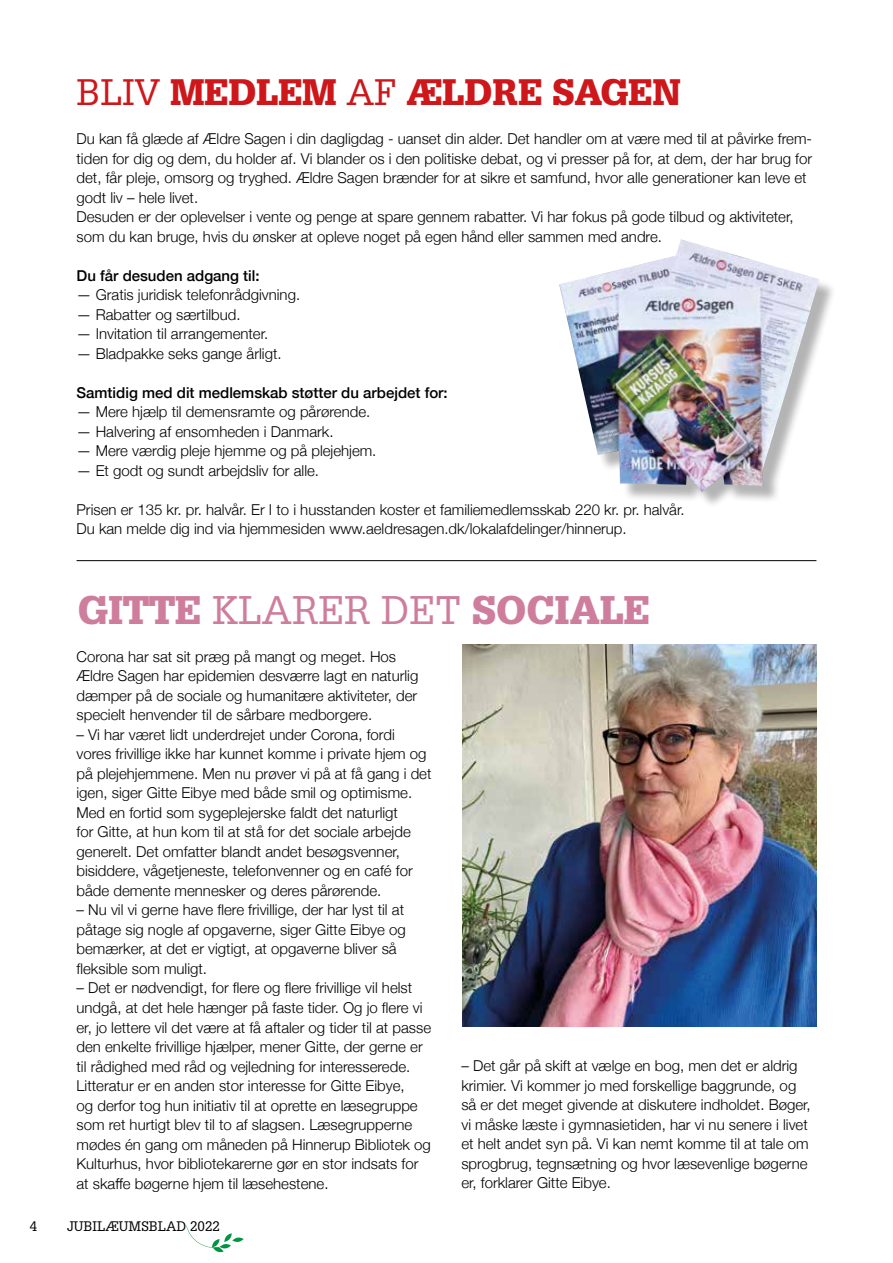
<style>
.page{position:relative;width:893px;height:1263px;background:#fff}
.page>*{position:absolute;margin:0;border:0;box-sizing:border-box;transform-origin:0 0}
.t1{font:900 39px "Glypha";color:#ce7e9c}
.t2{font:900 36px "Glypha";color:#cd171a}
.t3{font:300 15px/19.5px "Helvetica Neue";color:#000}
.t4{font:500 15px "Helvetica Neue";color:#000}
.t5{font:13.5px "Glypha";color:#000}
.s1{font-weight:400}
</style>
<div class="page">
<svg style="left:186px;top:1225px;width:58px;height:28px"></svg>
<div style="left:562px;top:242px;width:275px;height:267px;background:#000;opacity:.3"></div>
<img style="left:559px;top:239px;width:261px;height:253px">
<img style="left:463px;top:644px;width:353px;height:383px">
<hr style="left:77px;top:560px;width:739px;height:1px;background:#000">
<h2 class="t2" style="left:77px;top:70px;width:606px"><span class="s1">BLIV</span> MEDLEM <span class="s1">AF</span> ÆLDRE SAGEN</h2>
<p class="t3" style="left:77px;top:128px;width:737px">Du kan få glæde af Ældre Sagen i din dagligdag - uanset din alder. Det handler om at være med til at påvirke frem&shy;tiden for dig og dem, du holder af. Vi blander os i den politiske debat, og vi presser på for, at dem, der har brug for det, får pleje, omsorg og tryghed. Ældre Sagen brænder for at sikre et samfund, hvor alle generationer kan leve et godt liv – hele livet.<br>Desuden er der oplevelser i vente og penge at spare gennem rabatter. Vi har fokus på gode tilbud og aktiviteter, som du kan bruge, hvis du ønsker at opleve noget på egen hånd eller sammen med andre.</p>
<p class="t4" style="left:77px;top:263px;width:185px">Du får desuden adgang til:</p>
<p class="t3" style="left:77px;top:284px;width:225px">— Gratis juridisk telefonrådgivning.</p>
<p class="t3" style="left:77px;top:303px;width:166px">— Rabatter og særtilbud.</p>
<p class="t3" style="left:77px;top:323px;width:193px">— Invitation til arrangementer.</p>
<p class="t3" style="left:77px;top:342px;width:207px">— Bladpakke seks gange årligt.</p>
<p class="t4" style="left:77px;top:380px;width:373px">Samtidig med dit medlemskab støtter du arbejdet for:</p>
<p class="t3" style="left:77px;top:401px;width:295px">— Mere hjælp til demensramte og pårørende.</p>
<p class="t3" style="left:77px;top:420px;width:259px">— Halvering af ensomheden i Danmark.</p>
<p class="t3" style="left:77px;top:440px;width:301px">— Mere værdig pleje hjemme og på plejehjem.</p>
<p class="t3" style="left:77px;top:459px;width:244px">— Et godt og sundt arbejdsliv for alle.</p>
<p class="t3" style="left:77px;top:498px;width:609px">Prisen er 135 kr. pr. halvår. Er I to i husstanden koster et familiemedlemsskab 220 kr. pr. halvår.<br>Du kan melde dig ind via hjemmesiden www.aeldresagen.dk/lokalafdelinger/hinnerup.</p>
<h1 class="t1" style="left:78px;top:587px;width:574px">GITTE <span class="s1">KLARER DET</span> SOCIALE</h1>
<p class="t3" style="left:77px;top:646px;width:343px">Corona har sat sit præg på mangt og meget. Hos Ældre Sagen har epidemien desværre lagt en naturlig dæmper på de sociale og humanitære aktiviteter, der specielt henvender til de sårbare medborgere.</p>
<p class="t3" style="left:77px;top:724px;width:356px">– Vi har været lidt underdrejet under Corona, fordi vores frivillige ikke har kunnet komme i private hjem og på plejehjemmene. Men nu prøver vi på at få gang i det igen, siger Gitte Eibye med både smil og optimisme.<br>Med en fortid som sygeplejerske faldt det naturligt<br>for Gitte, at hun kom til at stå for det sociale arbejde generelt. Det omfatter blandt andet besøgsvenner, bisiddere, vågetjeneste, telefonvenner og en café for både demente mennesker og deres pårørende.</p>
<p class="t3" style="left:77px;top:899px;width:331px">– Nu vil vi gerne have flere frivillige, der har lyst til at påtage sig nogle af opgaverne, siger Gitte Eibye og bemærker, at det er vigtigt, at opgaverne bliver så fleksible som muligt.</p>
<p class="t3" style="left:77px;top:977px;width:356px">– Det er nødvendigt, for flere og flere frivillige vil helst undgå, at det hele hænger på faste tider. Og jo flere vi er, jo lettere vil det være at få aftaler og tider til at passe den enkelte frivillige hjælper, mener Gitte, der gerne er til rådighed med råd og vejledning for interesserede.<br>Litteratur er en anden stor interesse for Gitte Eibye,<br>og derfor tog hun initiativ til at oprette en læsegruppe som ret hurtigt blev til to af slagsen. Læsegrupperne mødes én gang om måneden på Hinnerup Bibliotek og Kulturhus, hvor bibliotekarerne gør en stor indsats for at skaffe bøgerne hjem til læsehestene.</p>
<p class="t3" style="left:461px;top:1055px;width:351px">– Det går på skift at vælge en bog, men det er aldrig krimier. Vi kommer jo med forskellige baggrunde, og så er det meget givende at diskutere indholdet. Bøger, vi måske læste i gymnasietiden, har vi nu senere i livet et helt andet syn på. Vi kan nemt komme til at tale om sprogbrug, tegnsætning og hvor læsevenlige bøgerne er, forklarer Gitte Eibye.</p>
<p class="t5" style="left:30px;top:1218px;width:9px">4</p>
<p class="t5" style="left:67px;top:1218px;width:155px">JUBILÆUMSBLAD 2022</p>
</div>
